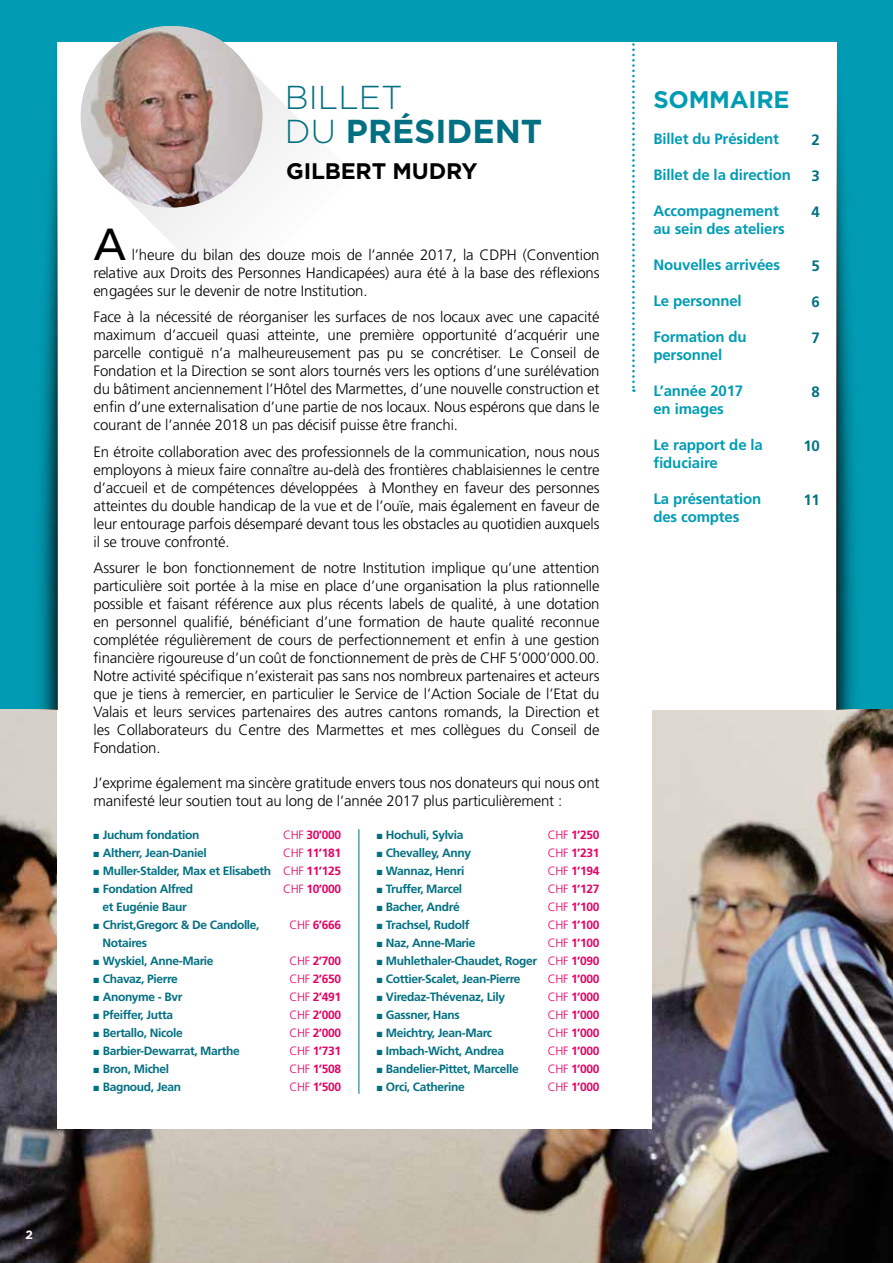
<style>
.page{position:relative;width:893px;height:1263px;background:#fff}
.page>*{position:absolute;margin:0;border:0;box-sizing:border-box;transform-origin:0 0}
.t1{font:45px "Frutiger";color:#000}
.t2{font:700 33.15px/34.5px "Gotham";color:#007082}
.t3{font:700 24px "Gotham";letter-spacing:-.01em;color:#009cb4}
.t4{font:700 22.5px "Gotham";letter-spacing:-.01em;color:#000}
.t5{font:300 15px/18px "Frutiger";letter-spacing:-.01em;color:#000;text-align:justify}
.t6{font:700 15px/18px "Frutiger";letter-spacing:-.01em;color:#009cb4}
.t7{font:700 15px "Frutiger";color:#007082}
.t8{font:700 12px/18px "Frutiger";letter-spacing:-.03em;color:#007082;text-align:center}
.t9{font:700 12px/18px "Frutiger";letter-spacing:-.03em;color:#e60064;text-align:justify}
.t10{font:700 12px "Gotham";color:#fff}
.s1{font-weight:300}
</style>
<div class="page">
<div style="left:0;top:0;width:893px;height:712px;background:#009cb4"></div>
<img style="left:0;top:709px;width:893px;height:554px">
<div style="left:57px;top:42px;width:595px;height:1086px;background:#fff"></div>
<div style="left:638px;top:42px;width:198px;height:667px;background:#fff"></div>
<svg style="left:102px;top:47px;width:204px;height:204px"></svg>
<img style="left:81px;top:26px;width:181px;height:182px;border-radius:91px">
<svg style="left:632px;top:43px;width:3px;height:349px"></svg>
<img style="left:837px;top:98px;width:18px;height:611px">
<img style="left:39px;top:98px;width:18px;height:611px">
<hr style="left:359px;top:829px;width:1px;height:265px;background:#007082">
<p class="t10" style="left:26px;top:1227px;width:9px">2</p>
<h2 class="t2" style="left:285px;top:80px;width:259px"><span class="s1">BILLET<br>DU</span> PRÉSIDENT</h2>
<h3 class="t4" style="left:286px;top:156px;width:193px">GILBERT MUDRY</h3>
<h1 class="t1" style="left:94px;top:218px;width:34px">A</h1>
<p class="t5" style="left:94px;top:245px;width:507px;text-indent:38px">l’heure du bilan des douze mois de l’année 2017, la CDPH (Convention relative aux Droits des Personnes Handicapées) aura été à la base des réflexions engagées sur le devenir de notre Institution.</p>
<p class="t5" style="left:94px;top:308px;width:508px">Face à la nécessité de réorganiser les surfaces de nos locaux avec une capacité maximum d’accueil quasi atteinte, une première opportunité d’acquérir une parcelle contiguë n’a malheureusement pas pu se concrétiser. Le Conseil de Fondation et la Direction se sont alors tournés vers les options d’une surélévation du bâtiment anciennement l’Hôtel des Marmettes, d’une nouvelle construction et enfin d’une externalisation d’une partie de nos locaux. Nous espérons que dans le courant de l’année 2018 un pas décisif puisse être franchi.</p>
<p class="t5" style="left:94px;top:442px;width:508px">En étroite collaboration avec des professionnels de la communication, nous nous employons à mieux faire connaître au-delà des frontières chablaisiennes le centre d’accueil et de compétences développées à Monthey en faveur des personnes atteintes du double handicap de la vue et de l’ouïe, mais également en faveur de leur entourage parfois désemparé devant tous les obstacles au quotidien auxquels il se trouve confronté.</p>
<p class="t5" style="left:94px;top:559px;width:508px">Assurer le bon fonctionnement de notre Institution implique qu’une attention particulière soit portée à la mise en place d’une organisation la plus rationnelle possible et faisant référence aux plus récents labels de qualité, à une dotation en personnel qualifié, bénéficiant d’une formation de haute qualité reconnue complétée régulièrement de cours de perfectionnement et enfin à une gestion financière rigoureuse d’un coût de fonctionnement de près de CHF 5’000’000.00.<br>Notre activité spécifique n’existerait pas sans nos nombreux partenaires et acteurs que je tiens à remercier, en particulier le Service de l’Action Sociale de l’Etat du Valais et leurs services partenaires des autres cantons romands, la Direction et les Collaborateurs du Centre des Marmettes et mes collègues du Conseil de Fondation.</p>
<p class="t5" style="left:94px;top:774px;width:508px">J’exprime également ma sincère gratitude envers tous nos donateurs qui nous ont manifesté leur soutien tout au long de l’année 2017 plus particulièrement :</p>
<p class="t8" style="left:94px;top:825px;width:107px">■ Juchum fondation</p>
<p class="t8" style="left:94px;top:843px;width:115px">■ Altherr, Jean-Daniel</p>
<p class="t8" style="left:94px;top:861px;width:179px">■ Muller-Stalder, Max et Elisabeth</p>
<p class="t8" style="left:94px;top:879px;width:101px">■ Fondation Alfred et Eugénie Baur</p>
<p class="t8" style="left:102px;top:915px;width:159px;text-align:left;text-indent:-9px">■ Christ,Gregorc &amp; De Candolle,<br>Notaires</p>
<p class="t8" style="left:94px;top:951px;width:122px">■ Wyskiel, Anne-Marie</p>
<p class="t8" style="left:94px;top:969px;width:86px">■ Chavaz, Pierre</p>
<p class="t8" style="left:94px;top:987px;width:90px">■ Anonyme - Bvr</p>
<p class="t8" style="left:94px;top:1005px;width:81px">■ Pfeiffer, Jutta</p>
<p class="t8" style="left:94px;top:1023px;width:91px">■ Bertallo, Nicole</p>
<p class="t8" style="left:94px;top:1041px;width:148px">■ Barbier-Dewarrat, Marthe</p>
<p class="t8" style="left:94px;top:1059px;width:77px">■ Bron, Michel</p>
<p class="t8" style="left:94px;top:1077px;width:89px">■ Bagnoud, Jean</p>
<p class="t9" style="left:283px;top:825px;width:60px"><span class="s1">CHF</span> 30’000<br><span class="s1">CHF</span> 11’181<br><span class="s1">CHF</span> 11’125<br><span class="s1">CHF</span> 10’000</p>
<p class="t9" style="left:289px;top:915px;width:53px"><span class="s1">CHF</span> 6’666</p>
<p class="t9" style="left:289px;top:951px;width:53px"><span class="s1">CHF</span> 2’700<br><span class="s1">CHF</span> 2’650<br><span class="s1">CHF</span> 2’491<br><span class="s1">CHF</span> 2’000<br><span class="s1">CHF</span> 2’000<br><span class="s1">CHF</span> 1’731<br><span class="s1">CHF</span> 1’508<br><span class="s1">CHF</span> 1’500</p>
<p class="t8" style="left:377px;top:825px;width:88px">■ Hochuli, Sylvia</p>
<p class="t8" style="left:377px;top:843px;width:96px">■ Chevalley, Anny</p>
<p class="t8" style="left:377px;top:861px;width:89px">■ Wannaz, Henri</p>
<p class="t8" style="left:377px;top:879px;width:87px">■ Truffer, Marcel</p>
<p class="t8" style="left:377px;top:897px;width:85px">■ Bacher, André</p>
<p class="t8" style="left:377px;top:915px;width:94px">■ Trachsel, Rudolf</p>
<p class="t8" style="left:377px;top:933px;width:100px">■ Naz, Anne-Marie</p>
<p class="t8" style="left:377px;top:951px;width:162px">■ Muhlethaler-Chaudet, Roger</p>
<p class="t8" style="left:377px;top:969px;width:145px">■ Cottier-Scalet, Jean-Pierre</p>
<p class="t8" style="left:377px;top:987px;width:130px">■ Viredaz-Thévenaz, Lily</p>
<p class="t8" style="left:377px;top:1005px;width:85px">■ Gassner, Hans</p>
<p class="t8" style="left:377px;top:1023px;width:117px">■ Meichtry, Jean-Marc</p>
<p class="t8" style="left:377px;top:1041px;width:129px">■ Imbach-Wicht, Andrea</p>
<p class="t8" style="left:377px;top:1059px;width:144px">■ Bandelier-Pittet, Marcelle</p>
<p class="t8" style="left:377px;top:1077px;width:89px">■ Orci, Catherine</p>
<p class="t9" style="left:548px;top:825px;width:53px"><span class="s1">CHF</span> 1’250<br><span class="s1">CHF</span> 1’231<br><span class="s1">CHF</span> 1’194<br><span class="s1">CHF</span> 1’127<br><span class="s1">CHF</span> 1’100<br><span class="s1">CHF</span> 1’100<br><span class="s1">CHF</span> 1’100<br><span class="s1">CHF</span> 1’090<br><span class="s1">CHF</span> 1’000<br><span class="s1">CHF</span> 1’000<br><span class="s1">CHF</span> 1’000<br><span class="s1">CHF</span> 1’000<br><span class="s1">CHF</span> 1’000<br><span class="s1">CHF</span> 1’000<br><span class="s1">CHF</span> 1’000</p>
<h3 class="t3" style="left:653px;top:83px;width:138px">SOMMAIRE</h3>
<p class="t6" style="left:653px;top:129px;width:127px">Billet du Président</p>
<p class="t6" style="left:653px;top:165px;width:139px">Billet de la direction</p>
<p class="t6" style="left:653px;top:201px;width:133px">Accompagnement au sein des ateliers</p>
<p class="t6" style="left:653px;top:255px;width:128px">Nouvelles arrivées</p>
<p class="t6" style="left:653px;top:291px;width:90px">Le personnel</p>
<p class="t6" style="left:653px;top:327px;width:95px">Formation du personnel</p>
<p class="t6" style="left:653px;top:381px;width:91px">L’année 2017 en images</p>
<p class="t6" style="left:653px;top:435px;width:111px">Le rapport de la fiduciaire</p>
<p class="t6" style="left:653px;top:489px;width:109px">La présentation des comptes</p>
<p class="t7" style="left:812px;top:131px;width:10px">2</p>
<p class="t7" style="left:812px;top:167px;width:10px">3</p>
<p class="t7" style="left:812px;top:203px;width:10px">4</p>
<p class="t7" style="left:812px;top:257px;width:10px">5</p>
<p class="t7" style="left:812px;top:293px;width:10px">6</p>
<p class="t7" style="left:812px;top:329px;width:10px">7</p>
<p class="t7" style="left:812px;top:383px;width:10px">8</p>
<p class="t7" style="left:803px;top:437px;width:18px">10</p>
<p class="t7" style="left:803px;top:491px;width:18px">11</p>
</div>
